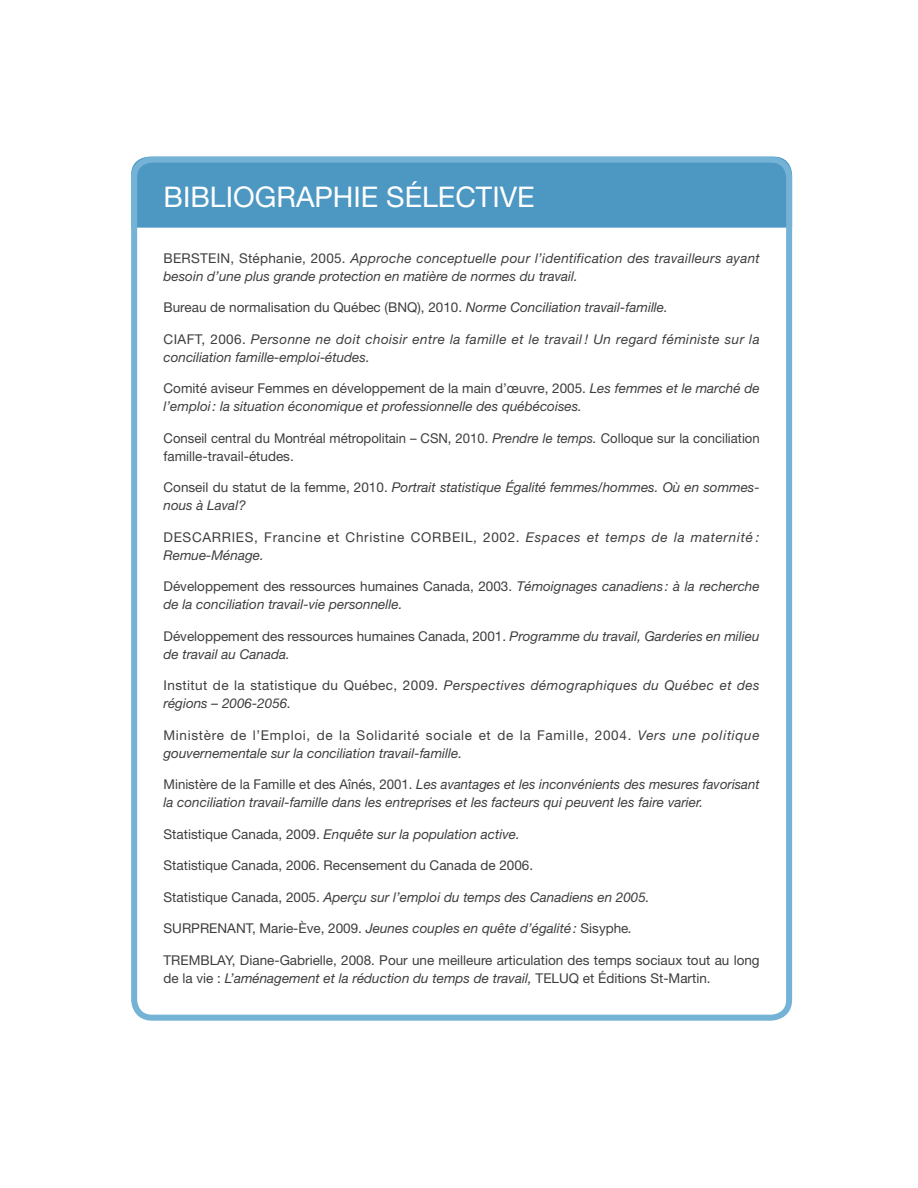
<style>
.page{position:relative;width:918px;height:1188px;background:#fff}
.page>*{position:absolute;margin:0;border:0;box-sizing:border-box;transform-origin:0 0}
.texte{font:28.5px "Helvetica Neue";color:#fff}
.texte-2{font:italic 13.5px/18px "Helvetica Neue";color:#3e3e3f}
.texte-3{font:13.5px/18px "Helvetica Neue";color:#3e3e3f}
.texte-4{font:italic 13.5px/18px "Helvetica Neue";letter-spacing:.03em;color:#3e3e3f}
.texte-5{font:italic 13.5px/18px "Helvetica Neue";letter-spacing:.02em;color:#3e3e3f}
.texte-6{font:13.5px/18px "Helvetica Neue";letter-spacing:.05em;color:#3e3e3f}
.s1{font-style:normal}
.s2{font-style:italic}
</style>
<div class="page">
<div style="left:131px;top:157px;width:661px;height:71px;background:#4d97c3"></div>
<div style="left:131px;top:157px;width:661px;height:864px;border:6px solid #74b2d6;border-radius:18px"></div>
<p class="texte" style="left:164px;top:179px;width:372px">BIBLIOGRAPHIE SÉLECTIVE</p>
<p class="texte-5" style="left:164px;top:249px;width:598px"><span class="s1">BERSTEIN, Stéphanie, 2005.</span> Approche conceptuelle pour l’identification des travailleurs ayant besoin d’une plus grande protection en matière de normes du travail.</p>
<p class="texte-3" style="left:164px;top:298px;width:506px">Bureau de normalisation du Québec (BNQ), 2010. <span class="s2">Norme Conciliation travail-famille.</span></p>
<p class="texte-4" style="left:164px;top:330px;width:598px"><span class="s1">CIAFT, 2006.</span> Personne ne doit choisir entre la famille et le travail ! Un regard féministe sur la conciliation famille-emploi-études.</p>
<p class="texte-2" style="left:164px;top:379px;width:598px"><span class="s1">Comité aviseur Femmes en développement de la main d’œuvre, 2005.</span> Les femmes et le marché de l’emploi: la situation économique et professionnelle des québécoises.</p>
<p class="texte-3" style="left:164px;top:429px;width:598px">Conseil central du Montréal métropolitain – CSN, 2010. <span class="s2">Prendre le temps.</span> Colloque sur la conciliation famille-travail-études.</p>
<p class="texte-2" style="left:164px;top:478px;width:598px"><span class="s1">Conseil du statut de la femme, 2010.</span> Portrait statistique Égalité femmes/hommes. Où en sommes&shy;nous à Laval?</p>
<p class="texte-6" style="left:164px;top:528px;width:598px">DESCARRIES, Francine et Christine CORBEIL, 2002. <span class="s2">Espaces et temps de la maternité :<br>Remue-Ménage.</span></p>
<p class="texte-2" style="left:164px;top:577px;width:598px"><span class="s1">Développement des ressources humaines Canada, 2003.</span> Témoignages canadiens : à la recherche de la conciliation travail-vie personnelle.</p>
<p class="texte-2" style="left:164px;top:627px;width:598px"><span class="s1">Développement des ressources humaines Canada, 2001.</span> Programme du travail, Garderies en milieu de travail au Canada.</p>
<p class="texte-4" style="left:164px;top:676px;width:598px"><span class="s1">Institut de la statistique du Québec, 2009.</span> Perspectives démographiques du Québec et des régions – 2006-2056.</p>
<p class="texte-2" style="left:164px;top:726px;width:598px"><span class="s1">Ministère de l’Emploi, de la Solidarité sociale et de la Famille, 2004.</span> Vers une politique gouvernementale sur la conciliation travail-famille.</p>
<p class="texte-2" style="left:164px;top:775px;width:598px"><span class="s1">Ministère de la Famille et des Aînés, 2001.</span> Les avantages et les inconvénients des mesures favorisant la conciliation travail-famille dans les entreprises et les facteurs qui peuvent les faire varier.</p>
<p class="texte-2" style="left:164px;top:825px;width:358px"><span class="s1">Statistique Canada, 2009.</span> Enquête sur la population active.</p>
<p class="texte-3" style="left:164px;top:856px;width:371px">Statistique Canada, 2006. Recensement du Canada de 2006.</p>
<p class="texte-2" style="left:164px;top:888px;width:488px"><span class="s1">Statistique Canada, 2005.</span> Aperçu sur l’emploi du temps des Canadiens en 2005.</p>
<p class="texte-3" style="left:164px;top:919px;width:470px">SURPRENANT, Marie-Ève, 2009. <span class="s2">Jeunes couples en quête d’égalité:</span> Sisyphe<span class="s2">.</span></p>
<p class="texte-3" style="left:164px;top:951px;width:598px">TREMBLAY, Diane-Gabrielle, 2008. Pour une meilleure articulation des temps sociaux tout au long de la vie : <span class="s2">L’aménagement et la réduction du temps de travail,</span> TELUQ et Éditions St-Martin.</p>
</div>
